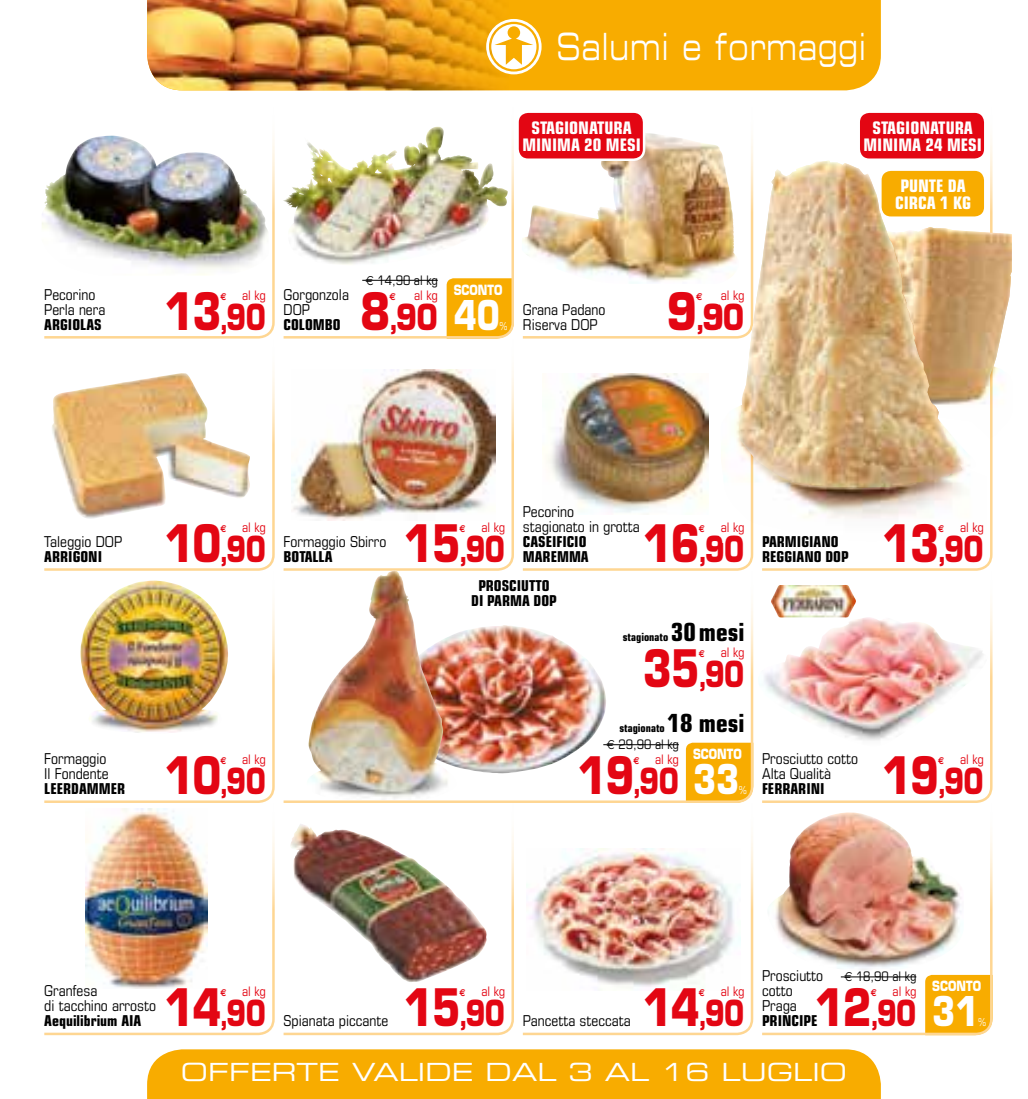
<style>
.page{position:relative;width:1028px;height:1099px;background:#fff}
.page>*{position:absolute;margin:0;border:0;box-sizing:border-box;transform-origin:0 0}
.t1{font:700 50.25px "Eurostile";letter-spacing:-.025em;color:#e30613;scale:.8 1}
.t2{font:700 50.25px "Eurostile";letter-spacing:-.025em;color:#e30613;scale:.85 1}
.t3{font:700 40px "Eurostile";color:#fff;scale:.8 1}
.t4{font:37.5px "Eurostile Extended Two";letter-spacing:.04em;color:#fff;scale:.66 1}
.t5{font:700 35px "Eurostile";letter-spacing:-.025em;color:#e30613;scale:.8 1}
.t6{font:700 35px "Eurostile";letter-spacing:-.025em;color:#e30613;scale:.85 1}
.t7{font:25px "Eurostile Extended Two";color:#fff}
.t8{font:25px "Eurostile Bold Condensed 2";color:#000}
.t9{font:17.25px/17.2px "Eurostile Bold Condensed 2";color:#fff;text-align:center}
.t10{font:15px/15px "Eurostile Condensed 2";color:#000}
.t11{font:15px/15px "Eurostile Bold Condensed 2";color:#000}
.t12{font:700 13.75px "Eurostile";color:#fff;scale:.8 1}
.t13{font:13.12px "Eurostile Condensed 2";letter-spacing:-.005em;color:#e30613}
.t14{font:13.12px/15px "Eurostile Condensed 2";color:#000;text-align:right}
.t15{font:11.25px "Eurostile Bold Condensed 2";color:#000}
.t16{font:10.62px "Eurostile";color:#fff;scale:.8 1}
.t17{font:700 10px "Euro Sans";color:#e30613;scale:.8 1}
.t18{font:700 10px "Euro Sans";color:#e30613;scale:.85 1}
.s1{font-size:30px}
.s2{font-family:"Euro Sans"}
.s3{color:#e30613}
</style>
<div class="page">
<div style="left:508px;top:0;width:373px;height:90px;background:#f8ac00"></div>
<img style="left:147px;top:0;width:361px;height:90px">
<svg style="left:486px;top:19px;width:55px;height:55px"></svg>
<div style="left:147px;top:1049px;width:734px;height:49px;background:#f8ac00"></div>
<img style="left:42px;top:135px;width:233px;height:201px">
<img style="left:522px;top:133px;width:231px;height:151px">
<svg style="left:825px;top:138px;width:168px;height:430px"></svg>
<img style="left:283px;top:126px;width:231px;height:210px">
<svg style="left:44px;top:336px;width:231px;height:232px"></svg>
<img style="left:283px;top:336px;width:231px;height:232px">
<img style="left:762px;top:812px;width:231px;height:224px">
<img style="left:283px;top:824px;width:231px;height:212px">
<img style="left:522px;top:835px;width:232px;height:201px">
<img style="left:44px;top:808px;width:231px;height:228px">
<img style="left:44px;top:568px;width:231px;height:235px">
<img style="left:522px;top:336px;width:232px;height:232px">
<div style="left:517px;top:112px;width:127px;height:48px;background:#e30613;border-radius:11px"></div>
<div style="left:516px;top:110px;width:129px;height:51px;border:2px solid #fff;border-radius:11px"></div>
<img style="left:962px;top:227px;width:49px;height:211px">
<img style="left:720px;top:161px;width:105px;height:362px">
<img style="left:739px;top:161px;width:223px;height:327px">
<div style="left:858px;top:112px;width:127px;height:48px;background:#e30613;border-radius:11px"></div>
<div style="left:857px;top:110px;width:129px;height:51px;border:2px solid #fff;border-radius:11px"></div>
<div style="left:880px;top:170px;width:105px;height:48px;background:#f8ac00;border-radius:11px"></div>
<div style="left:879px;top:168px;width:107px;height:51px;border:2px solid #fff;border-radius:11px"></div>
<svg style="left:762px;top:568px;width:231px;height:235px"></svg>
<img style="left:771px;top:585px;width:85px;height:32px">
<img style="left:283px;top:568px;width:471px;height:235px">
<p class="t10" style="left:44px;top:286px;width:63px">Pecorino<br>Perla nera</p>
<p class="t11" style="left:44px;top:317px;width:59px">ARGIOLAS</p>
<h3 class="t4" style="left:556px;top:21px;width:470px">Salumi e formaggi</h3>
<p class="t9" style="left:522px;top:119px;width:120px">STAGIONATURA<br>MINIMA 20 MESI</p>
<p class="t9" style="left:863px;top:119px;width:120px">STAGIONATURA<br>MINIMA 24 MESI</p>
<p class="t9" style="left:895px;top:177px;width:77px">PUNTE DA<br>CIRCA 1 KG</p>
<p class="t13" style="left:242px;top:287px;width:25px">al kg</p>
<h1 class="t1" style="left:164px;top:280px;width:73px">13</h1>
<p class="t17" style="left:220px;top:290px;width:9px">€</p>
<h3 class="t5" style="left:220px;top:295px;width:59px"><span class="s1">,</span>90</h3>
<p class="t10" style="left:283px;top:286px;width:67px">Gorgonzola<br>DOP</p>
<p class="t11" style="left:283px;top:317px;width:59px">COLOMBO</p>
<p class="t14" style="left:366px;top:272px;width:73px"><span class="s2">€</span> 14,90 al kg <span class="s3">al kg</span></p>
<h1 class="t2" style="left:360px;top:280px;width:38px">8</h1>
<p class="t18" style="left:389px;top:290px;width:9px">€</p>
<h3 class="t6" style="left:389px;top:295px;width:59px"><span class="s1">,</span>90</h3>
<p class="t12" style="left:454px;top:281px;width:62px">SCONTO</p>
<h2 class="t3" style="left:454px;top:290px;width:59px">40</h2>
<p class="t16" style="left:500px;top:319px;width:11px">%</p>
<p class="t10" style="left:523px;top:301px;width:84px">Grana Padano<br>Riserva DOP</p>
<p class="t13" style="left:720px;top:287px;width:25px">al kg</p>
<h1 class="t2" style="left:666px;top:280px;width:38px">9</h1>
<p class="t18" style="left:696px;top:290px;width:9px">€</p>
<h3 class="t6" style="left:695px;top:295px;width:59px"><span class="s1">,</span>90</h3>
<p class="t10" style="left:44px;top:534px;width:79px">Taleggio DOP</p>
<p class="t11" style="left:44px;top:549px;width:59px">ARRIGONI</p>
<p class="t10" style="left:44px;top:751px;width:66px">Formaggio<br>Il Fondente</p>
<p class="t11" style="left:44px;top:781px;width:82px">LEERDAMMER</p>
<p class="t13" style="left:242px;top:519px;width:25px">al kg</p>
<h1 class="t1" style="left:164px;top:512px;width:73px">10</h1>
<p class="t17" style="left:220px;top:522px;width:9px">€</p>
<h3 class="t5" style="left:220px;top:527px;width:59px"><span class="s1">,</span>90</h3>
<p class="t10" style="left:283px;top:534px;width:104px">Formaggio Sbirro</p>
<p class="t11" style="left:283px;top:549px;width:50px">BOTALLA</p>
<p class="t13" style="left:481px;top:519px;width:25px">al kg</p>
<h1 class="t1" style="left:404px;top:512px;width:73px">15</h1>
<p class="t17" style="left:459px;top:522px;width:9px">€</p>
<h3 class="t5" style="left:459px;top:527px;width:59px"><span class="s1">,</span>90</h3>
<p class="t10" style="left:523px;top:504px;width:118px">Pecorino<br>stagionato in grotta</p>
<p class="t11" style="left:523px;top:534px;width:67px">CASEIFICIO<br>MAREMMA</p>
<p class="t13" style="left:720px;top:519px;width:25px">al kg</p>
<h1 class="t1" style="left:643px;top:512px;width:73px">16</h1>
<p class="t17" style="left:699px;top:522px;width:9px">€</p>
<h3 class="t5" style="left:698px;top:527px;width:59px"><span class="s1">,</span>90</h3>
<p class="t11" style="left:762px;top:534px;width:88px">PARMIGIANO<br>REGGIANO DOP</p>
<p class="t13" style="left:960px;top:519px;width:25px">al kg</p>
<h1 class="t1" style="left:882px;top:512px;width:73px">13</h1>
<p class="t17" style="left:938px;top:522px;width:9px">€</p>
<h3 class="t5" style="left:937px;top:527px;width:59px"><span class="s1">,</span>90</h3>
<p class="t11" style="left:471px;top:578px;width:87px;text-align:center">PROSCIUTTO<br>DI PARMA DOP</p>
<p class="t15" style="left:623px;top:630px;width:47px">stagionato</p>
<h3 class="t8" style="left:671px;top:617px;width:75px">30mesi</h3>
<p class="t13" style="left:720px;top:644px;width:25px">al kg</p>
<h1 class="t1" style="left:643px;top:637px;width:73px">35</h1>
<p class="t17" style="left:699px;top:648px;width:9px">€</p>
<h3 class="t5" style="left:698px;top:652px;width:59px"><span class="s1">,</span>90</h3>
<p class="t15" style="left:619px;top:721px;width:47px">stagionato</p>
<h3 class="t8" style="left:667px;top:708px;width:78px">18 mesi</h3>
<p class="t13" style="left:242px;top:751px;width:25px">al kg</p>
<h1 class="t1" style="left:164px;top:744px;width:73px">10</h1>
<p class="t17" style="left:220px;top:754px;width:9px">€</p>
<h3 class="t5" style="left:220px;top:759px;width:59px"><span class="s1">,</span>90</h3>
<p class="t14" style="left:607px;top:736px;width:73px"><span class="s2">€</span> 29,90 al kg <span class="s3">al kg</span></p>
<h1 class="t1" style="left:577px;top:744px;width:73px">19</h1>
<p class="t17" style="left:633px;top:754px;width:9px">€</p>
<h3 class="t5" style="left:633px;top:759px;width:59px"><span class="s1">,</span>90</h3>
<p class="t12" style="left:693px;top:745px;width:62px">SCONTO</p>
<h2 class="t3" style="left:693px;top:754px;width:59px">33</h2>
<p class="t16" style="left:739px;top:783px;width:11px">%</p>
<p class="t10" style="left:762px;top:751px;width:97px">Prosciutto cotto<br>Alta Qualità</p>
<p class="t11" style="left:762px;top:781px;width:64px">FERRARINI</p>
<p class="t13" style="left:960px;top:751px;width:25px">al kg</p>
<h1 class="t1" style="left:882px;top:744px;width:73px">19</h1>
<p class="t17" style="left:938px;top:754px;width:9px">€</p>
<h3 class="t5" style="left:937px;top:759px;width:59px"><span class="s1">,</span>90</h3>
<p class="t10" style="left:44px;top:983px;width:113px">Granfesa<br>di tacchino arrosto</p>
<p class="t11" style="left:44px;top:1013px;width:99px">Aequilibrium AIA</p>
<p class="t13" style="left:242px;top:983px;width:25px">al kg</p>
<h1 class="t1" style="left:164px;top:976px;width:73px">14</h1>
<p class="t17" style="left:220px;top:986px;width:9px">€</p>
<h3 class="t5" style="left:220px;top:991px;width:59px"><span class="s1">,</span>90</h3>
<p class="t10" style="left:283px;top:1013px;width:106px">Spianata piccante</p>
<p class="t13" style="left:481px;top:983px;width:25px">al kg</p>
<h1 class="t1" style="left:404px;top:976px;width:73px">15</h1>
<p class="t17" style="left:459px;top:986px;width:9px">€</p>
<h3 class="t5" style="left:459px;top:991px;width:59px"><span class="s1">,</span>90</h3>
<p class="t10" style="left:523px;top:1013px;width:109px">Pancetta steccata</p>
<p class="t13" style="left:720px;top:983px;width:25px">al kg</p>
<h1 class="t1" style="left:643px;top:976px;width:73px">14</h1>
<p class="t17" style="left:699px;top:986px;width:9px">€</p>
<h3 class="t5" style="left:698px;top:991px;width:59px"><span class="s1">,</span>90</h3>
<p class="t10" style="left:762px;top:968px;width:63px">Prosciutto cotto<br>Praga</p>
<p class="t11" style="left:762px;top:1013px;width:57px">PRINCIPE</p>
<p class="t14" style="left:844px;top:968px;width:73px"><span class="s2">€</span> 18,90 al kg <span class="s3">al kg</span></p>
<h1 class="t1" style="left:815px;top:976px;width:73px">12</h1>
<p class="t17" style="left:870px;top:986px;width:9px">€</p>
<h3 class="t5" style="left:870px;top:991px;width:59px"><span class="s1">,</span>90</h3>
<h3 class="t7" style="left:181px;top:1055px;width:667px">OFFERTE VALIDE DAL 3 AL 16 LUGLIO</h3>
<p class="t12" style="left:932px;top:977px;width:62px">SCONTO</p>
<h2 class="t3" style="left:932px;top:986px;width:59px">31</h2>
<p class="t16" style="left:978px;top:1015px;width:11px">%</p>
</div>
